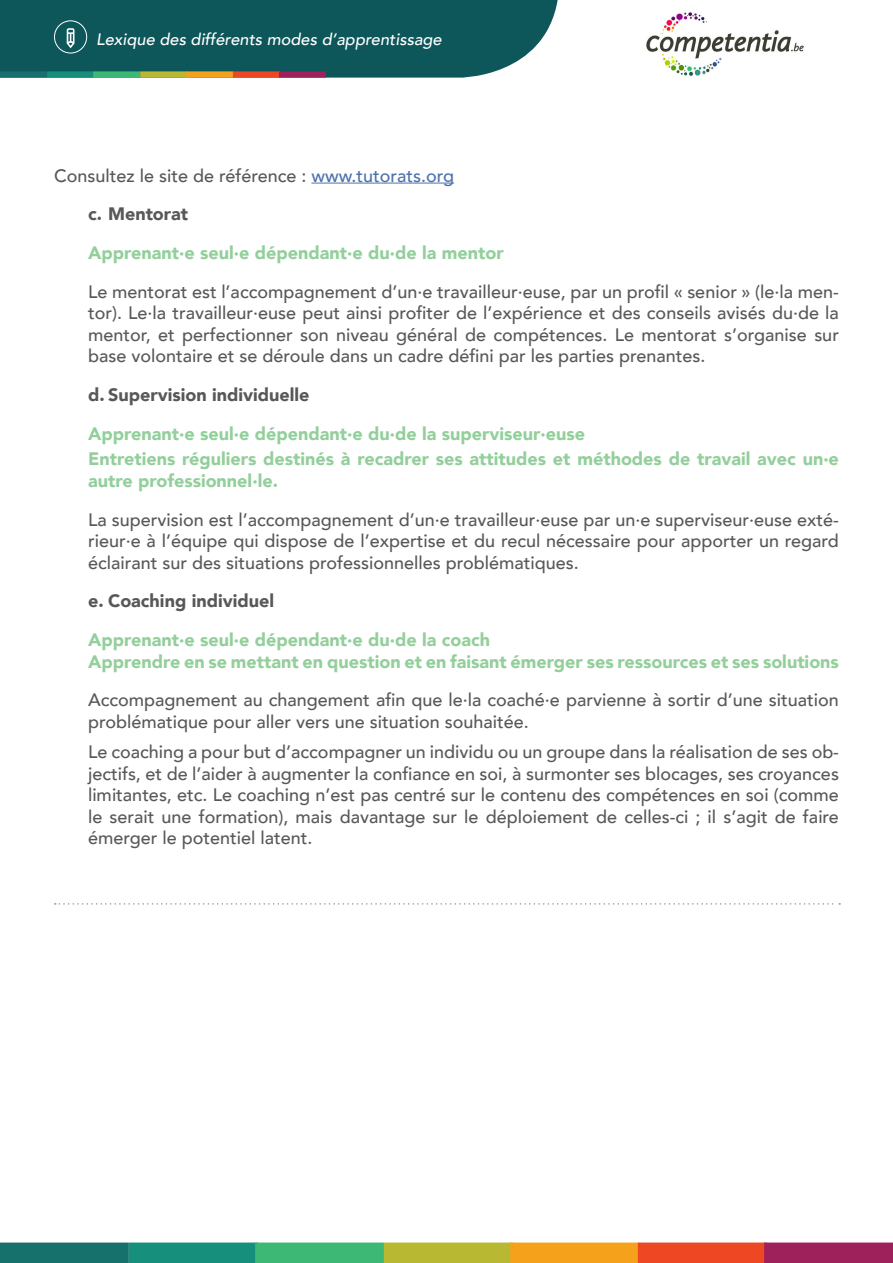
<style>
.page{position:relative;width:893px;height:1263px;background:#fff}
.page>*{position:absolute;margin:0;border:0;box-sizing:border-box;transform-origin:0 0}
.t1{font:500 18px/21.6px "Avenir";color:#57585a;text-align:justify}
.t2{font:900 18px/21.6px "Avenir";color:#93cf9b}
.t3{font:900 18px "Avenir";color:#57585a}
.t4{font:italic 500 16.5px "Avenir";color:#fff}
.s1{color:#4d72ac}
</style>
<div class="page">
<img style="left:646px;top:12px;width:158px;height:64px">
<div style="left:129px;top:1242px;width:129px;height:21px;background:#168f7d"></div>
<div style="left:255px;top:1242px;width:129px;height:21px;background:#3db875"></div>
<div style="left:384px;top:1242px;width:129px;height:21px;background:#b8b833"></div>
<div style="left:510px;top:1242px;width:129px;height:21px;background:#f5a11c"></div>
<div style="left:638px;top:1242px;width:129px;height:21px;background:#ed4724"></div>
<div style="left:764px;top:1242px;width:129px;height:21px;background:#9e215c"></div>
<div style="left:0;top:1242px;width:129px;height:21px;background:#16706c"></div>
<svg style="left:0;top:0;width:558px;height:78px;background:#1e6061"></svg>
<hr style="left:311px;top:183px;width:143px;height:1px;background:#4d72ac">
<svg style="left:55px;top:903px;width:785px;height:2px"></svg>
<p class="t4" style="left:96px;top:30px;width:347px">Lexique des différents modes d’apprentissage</p>
<p class="t1" style="left:54px;top:164px;width:402px">Consultez le site de référence : <span class="s1">www.tutorats.org</span></p>
<p class="t3" style="left:88px;top:199px;width:102px">c. Mentorat</p>
<p class="t2" style="left:88px;top:241px;width:417px">Apprenant·e seul·e dépendant·e du·de la mentor</p>
<p class="t1" style="left:88px;top:279px;width:752px">Le mentorat est l’accompagnement d’un·e travailleur·euse, par un profil « senior » (le·la men&shy;tor). Le·la travailleur·euse peut ainsi profiter de l’expérience et des conseils avisés du·de la mentor, et perfectionner son niveau général de compétences. Le mentorat s’organise sur base volontaire et se déroule dans un cadre défini par les parties prenantes.</p>
<p class="t3" style="left:88px;top:379px;width:223px">d. Supervision individuelle</p>
<p class="t2" style="left:88px;top:422px;width:498px">Apprenant·e seul·e dépendant·e du·de la superviseur·euse</p>
<p class="t2" style="left:88px;top:448px;width:752px">Entretiens réguliers destinés à recadrer ses attitudes et méthodes de travail avec un·e autre professionnel·le.</p>
<p class="t1" style="left:88px;top:508px;width:752px">La supervision est l’accompagnement d’un·e travailleur·euse par un·e superviseur·euse exté&shy;rieur·e à l’équipe qui dispose de l’expertise et du recul nécessaire pour apporter un regard éclairant sur des situations professionnelles problématiques.</p>
<p class="t3" style="left:88px;top:586px;width:188px">e. Coaching individuel</p>
<p class="t2" style="left:88px;top:628px;width:403px">Apprenant·e seul·e dépendant·e du·de la coach</p>
<p class="t2" style="left:88px;top:650px;width:752px">Apprendre en se mettant en question et en faisant émerger ses ressources et ses solutions</p>
<p class="t1" style="left:88px;top:688px;width:752px">Accompagnement au changement afin que le·la coaché·e parvienne à sortir d’une situation problématique pour aller vers une situation souhaitée.</p>
<p class="t1" style="left:88px;top:740px;width:752px">Le coaching a pour but d’accompagner un individu ou un groupe dans la réalisation de ses ob&shy;jectifs, et de l’aider à augmenter la confiance en soi, à surmonter ses blocages, ses croyances limitantes, etc. Le coaching n’est pas centré sur le contenu des compétences en soi (comme le serait une formation), mais davantage sur le déploiement de celles-ci ; il s’agit de faire émerger le potentiel latent.</p>
</div>
